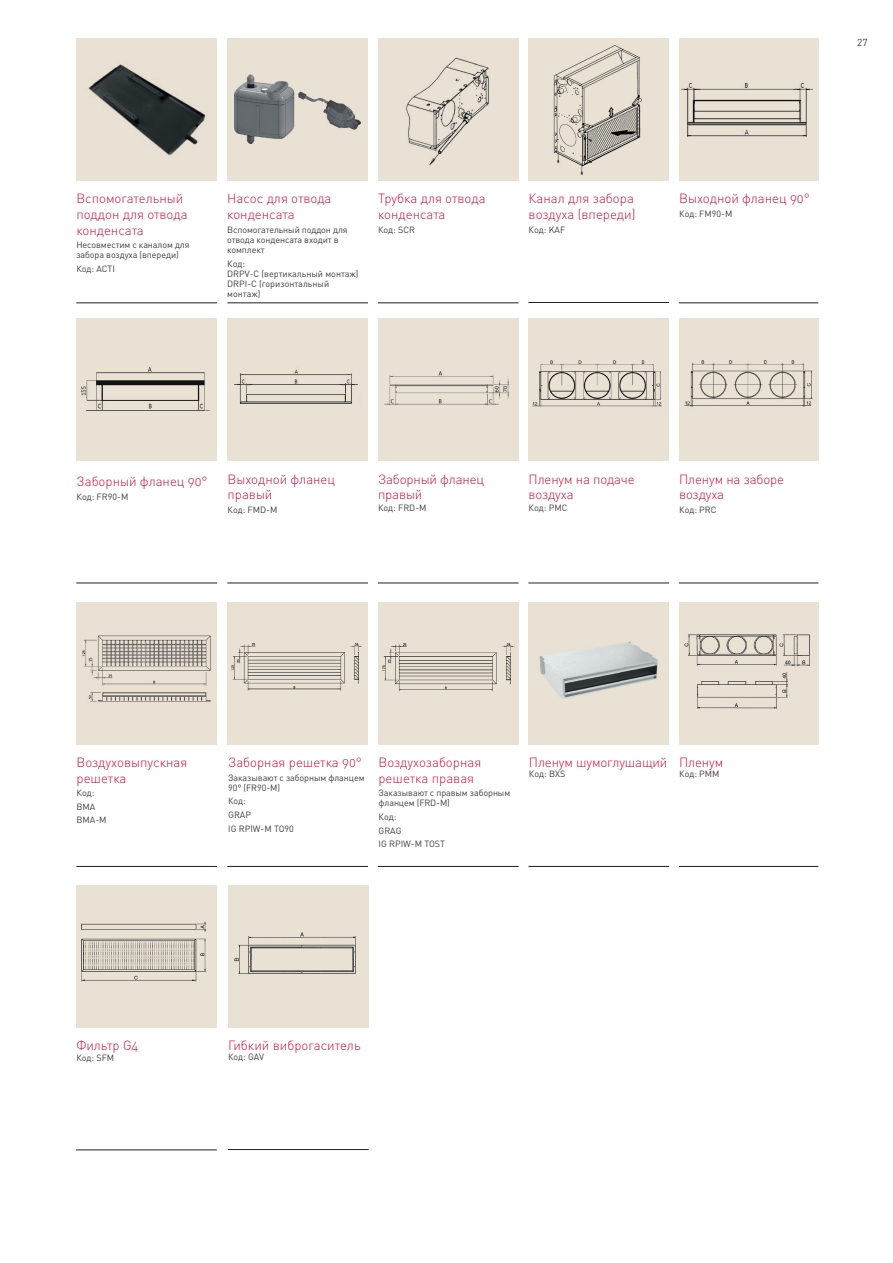
<style>
.page{position:relative;width:893px;height:1263px;background:#fff}
.page>*{position:absolute;margin:0;border:0;box-sizing:border-box;transform-origin:0 0}
.t1{font:300 13.2px/15.6px "DIN Pro";color:#cd123d}
.t2{font:10.05px "DIN Pro";color:#3e3e3f}
.t3{font:9px/10.2px "DIN Pro";letter-spacing:-.01em;color:#3e3e3f}
</style>
<div class="page">
<hr style="left:227px;top:303px;width:141px;height:1px;background:#231f20">
<div style="left:227px;top:318px;width:141px;height:143px;background:#e9e1d4"></div>
<hr style="left:227px;top:583px;width:141px;height:1px;background:#231f20">
<hr style="left:378px;top:303px;width:141px;height:1px;background:#231f20">
<div style="left:378px;top:318px;width:141px;height:143px;background:#e9e1d4"></div>
<hr style="left:378px;top:583px;width:141px;height:1px;background:#231f20">
<hr style="left:528px;top:302px;width:141px;height:1px;background:#231f20">
<div style="left:528px;top:318px;width:141px;height:143px;background:#e9e1d4"></div>
<hr style="left:528px;top:583px;width:141px;height:1px;background:#231f20">
<hr style="left:679px;top:303px;width:139px;height:1px;background:#231f20">
<div style="left:679px;top:318px;width:139px;height:143px;background:#e9e1d4"></div>
<hr style="left:679px;top:583px;width:139px;height:1px;background:#231f20">
<hr style="left:76px;top:303px;width:141px;height:1px;background:#231f20">
<div style="left:76px;top:318px;width:141px;height:143px;background:#e9e1d4"></div>
<hr style="left:76px;top:583px;width:141px;height:1px;background:#231f20">
<div style="left:227px;top:38px;width:141px;height:143px;background:#e9e1d4"></div>
<div style="left:378px;top:38px;width:141px;height:143px;background:#e9e1d4"></div>
<div style="left:528px;top:38px;width:141px;height:143px;background:#e9e1d4"></div>
<div style="left:679px;top:38px;width:139px;height:143px;background:#e9e1d4"></div>
<div style="left:76px;top:38px;width:141px;height:143px;background:#e9e1d4"></div>
<div style="left:227px;top:602px;width:141px;height:143px;background:#e9e1d4"></div>
<hr style="left:227px;top:866px;width:141px;height:1px;background:#231f20">
<div style="left:378px;top:602px;width:141px;height:143px;background:#e9e1d4"></div>
<hr style="left:378px;top:866px;width:141px;height:1px;background:#231f20">
<div style="left:528px;top:602px;width:141px;height:143px;background:#e9e1d4"></div>
<hr style="left:528px;top:866px;width:141px;height:1px;background:#231f20">
<div style="left:679px;top:602px;width:139px;height:143px;background:#e9e1d4"></div>
<hr style="left:679px;top:866px;width:139px;height:1px;background:#231f20">
<div style="left:76px;top:602px;width:141px;height:143px;background:#e9e1d4"></div>
<hr style="left:76px;top:866px;width:141px;height:1px;background:#231f20">
<div style="left:76px;top:885px;width:141px;height:143px;background:#e9e1d4"></div>
<hr style="left:76px;top:1149px;width:141px;height:1px;background:#231f20">
<div style="left:228px;top:885px;width:141px;height:143px;background:#e9e1d4"></div>
<hr style="left:228px;top:1149px;width:141px;height:1px;background:#231f20">
<img style="left:88px;top:64px;width:118px;height:92px">
<img style="left:406px;top:57px;width:83px;height:109px">
<img style="left:235px;top:74px;width:125px;height:69px">
<img style="left:553px;top:45px;width:89px;height:130px">
<img style="left:681px;top:83px;width:132px;height:54px">
<img style="left:81px;top:367px;width:130px;height:44px">
<img style="left:234px;top:369px;width:124px;height:35px">
<img style="left:384px;top:371px;width:126px;height:35px">
<img style="left:532px;top:360px;width:130px;height:47px">
<img style="left:684px;top:360px;width:129px;height:47px">
<img style="left:82px;top:635px;width:129px;height:67px">
<img style="left:232px;top:643px;width:130px;height:48px">
<img style="left:382px;top:644px;width:132px;height:48px">
<img style="left:539px;top:641px;width:119px;height:58px">
<img style="left:684px;top:635px;width:126px;height:74px">
<img style="left:82px;top:921px;width:125px;height:61px">
<img style="left:234px;top:933px;width:122px;height:41px">
<p class="t2" style="left:857px;top:35px;width:12px">27</p>
<h1 class="t1" style="left:76px;top:190px;width:113px">Вспомогательный поддон для отвода конденсата</h1>
<p class="t3" style="left:76px;top:239px;width:115px">Несовместим с каналом для забора воздуха (впереди)</p>
<p class="t3" style="left:76px;top:263px;width:40px">Код: ACTI</p>
<h1 class="t1" style="left:227px;top:190px;width:106px">Насос для отвода конденсата</h1>
<p class="t3" style="left:227px;top:224px;width:122px">Вспомогательный поддон для отвода конденсата входит в комплект</p>
<p class="t3" style="left:227px;top:258px;width:133px">Код:<br>DRPV-C (вертикальный монтаж)<br>DRPI-C (горизонтальный монтаж)</p>
<h1 class="t1" style="left:378px;top:190px;width:109px">Трубка для отвода конденсата</h1>
<p class="t3" style="left:378px;top:224px;width:39px">Код: SCR</p>
<h1 class="t1" style="left:529px;top:190px;width:108px">Канал для забора воздуха (впереди)</h1>
<p class="t3" style="left:529px;top:224px;width:38px">Код: KAF</p>
<h1 class="t1" style="left:679px;top:190px;width:132px">Выходной фланец 90°</h1>
<p class="t3" style="left:679px;top:208px;width:55px">Код: FM90-M</p>
<h1 class="t1" style="left:77px;top:473px;width:132px">Заборный фланец 90°</h1>
<p class="t3" style="left:77px;top:491px;width:53px">Код: FR90-M</p>
<h1 class="t1" style="left:228px;top:470px;width:109px">Выходной фланец правый</h1>
<p class="t3" style="left:228px;top:504px;width:51px">Код: FMD-M</p>
<h1 class="t1" style="left:378px;top:470px;width:108px">Заборный фланец правый</h1>
<p class="t3" style="left:378px;top:502px;width:50px">Код: FRD-M</p>
<h1 class="t1" style="left:529px;top:470px;width:108px">Пленум на подаче воздуха</h1>
<p class="t3" style="left:529px;top:502px;width:40px">Код: PMC</p>
<h1 class="t1" style="left:679px;top:470px;width:106px">Пленум на заборе воздуха</h1>
<p class="t3" style="left:679px;top:504px;width:39px">Код: PRC</p>
<h1 class="t1" style="left:77px;top:754px;width:112px">Воздуховыпускная решетка</h1>
<p class="t3" style="left:77px;top:786px;width:32px;line-height:13.6px">Код:<br>BMA<br>BMA-M</p>
<h1 class="t1" style="left:228px;top:754px;width:135px">Заборная решетка 90°</h1>
<p class="t3" style="left:228px;top:772px;width:138px">Заказывают с заборным фланцем<br>90° (FR90-M)</p>
<p class="t3" style="left:228px;top:794px;width:67px;line-height:13.6px">Код:<br>GRAP<br>IG RPIW-M TO90</p>
<h1 class="t1" style="left:378px;top:754px;width:104px">Воздухозаборная решетка правая</h1>
<p class="t3" style="left:378px;top:787px;width:133px">Заказывают с правым заборным фланцем (FRD-M)</p>
<p class="t3" style="left:378px;top:809px;width:68px;line-height:13.6px">Код:<br>GRAG<br>IG RPIW-M TOST</p>
<h1 class="t1" style="left:529px;top:754px;width:140px">Пленум шумоглушащий</h1>
<p class="t3" style="left:529px;top:768px;width:38px">Код: BXS</p>
<h1 class="t1" style="left:679px;top:754px;width:46px">Пленум</h1>
<p class="t3" style="left:679px;top:768px;width:42px">Код: PMM</p>
<h1 class="t1" style="left:76px;top:1037px;width:64px">Фильтр G4</h1>
<p class="t3" style="left:76px;top:1052px;width:39px">Код: SFM</p>
<h1 class="t1" style="left:228px;top:1037px;width:134px">Гибкий виброгаситель</h1>
<p class="t3" style="left:228px;top:1051px;width:37px">Код: GAV</p>
</div>
